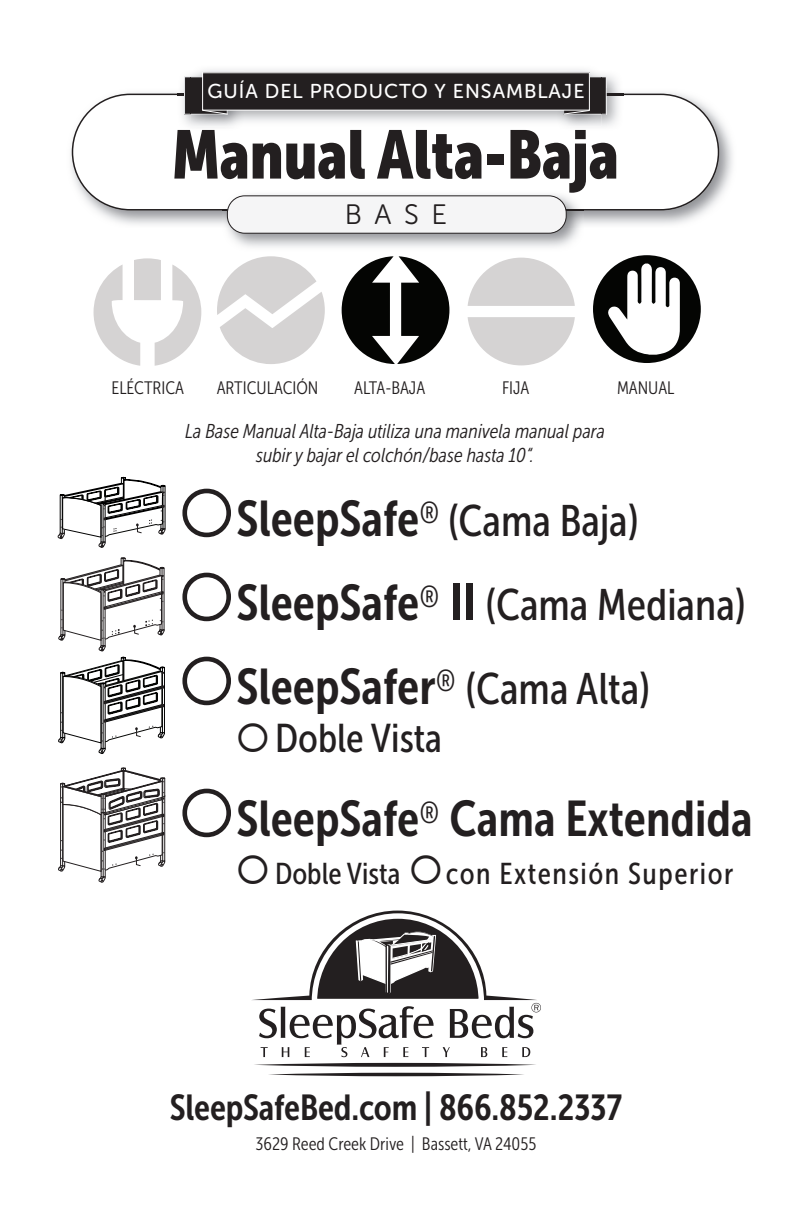
<style>
.page{position:relative;width:792px;height:1224px;background:#fff}
.page>*{position:absolute;margin:0;border:0;box-sizing:border-box;transform-origin:0 0}
.t1{font:68px "Museo Sans Cond 900";letter-spacing:-.005em;color:#231f20}
.t2{font:50px "Museo Sans Cond 700";color:#231f20}
.t3{font:44px/84px "Museo Sans Cond 500";color:#231f20}
.t4{font:40px "Museo Sans Cond 500";color:#231f20}
.t5{font:36px "Museo Sans Cond 700";letter-spacing:-.005em;color:#231f20}
.t6{font:30px "Museo Sans Cond 500";letter-spacing:.05em;color:#231f20}
.t7{font:28px "Museo Sans Rounded 300";color:#231f20}
.t8{font:italic 20px/24px "Museo Sans Cond 300";color:#231f20;text-align:center}
.t9{font:20px "Museo Sans Rounded 500";letter-spacing:.05em;color:#fff}
.t10{font:18px "Museo Sans Cond 300";color:#231f20}
.s1{font-family:"Museo Sans Cond 700";font-size:50px}
.s2{font-family:"Museo Sans Cond 700";font-size:52px}
.s3{font-family:"Museo Sans Cond 500";font-size:44px}
</style>
<div class="page">
<hr style="left:268px;top:1073px;width:257px;height:3px;background:#231f20;border-radius:50%">
<svg style="left:253px;top:1063px;width:284px;height:4px"></svg>
<svg style="left:252px;top:911px;width:289px;height:147px"></svg>
<img style="left:71px;top:92px;width:662px;height:133px">
<svg style="left:72px;top:94px;width:647px;height:117px"></svg>
<img style="left:557px;top:115px;width:66px;height:16px">
<img style="left:557px;top:130px;width:59px;height:1px">
<img style="left:178px;top:115px;width:66px;height:16px">
<img style="left:244px;top:111px;width:313px;height:15px">
<img style="left:557px;top:115px;width:44px;height:11px">
<img style="left:191px;top:115px;width:53px;height:11px">
<div style="left:203px;top:73px;width:386px;height:37px;background:#231f20"></div>
<div style="left:202px;top:72px;width:388px;height:39px;border:1px solid #fff"></div>
<svg style="left:178px;top:76px;width:66px;height:39px"></svg>
<svg style="left:557px;top:76px;width:66px;height:39px"></svg>
<svg style="left:217px;top:256px;width:108px;height:108px"></svg>
<svg style="left:593px;top:255px;width:108px;height:108px"></svg>
<svg style="left:468px;top:317px;width:107px;height:48px"></svg>
<svg style="left:468px;top:258px;width:107px;height:48px"></svg>
<svg style="left:94px;top:258px;width:107px;height:108px"></svg>
<svg style="left:342px;top:256px;width:107px;height:108px"></svg>
<img style="left:222px;top:211px;width:362px;height:36px">
<img style="left:222px;top:193px;width:362px;height:18px">
<img style="left:222px;top:190px;width:362px;height:3px">
<div style="left:227px;top:196px;width:339px;height:37px;background:#f5f5f6;border-radius:17px"></div>
<div style="left:227px;top:195px;width:340px;height:39px;border:1px solid #231f20;border-radius:17px"></div>
<svg style="left:58px;top:477px;width:108px;height:71px"></svg>
<svg style="left:58px;top:557px;width:107px;height:197px"></svg>
<svg style="left:58px;top:767px;width:108px;height:116px"></svg>
<p class="t9" style="left:207px;top:80px;width:379px">GUÍA DEL PRODUCTO Y ENSAMBLAJE</p>
<h1 class="t1" style="left:172px;top:116px;width:448px">Manual Alta-Baja</h1>
<h3 class="t7" style="left:345px;top:200px;width:103px">BASE</h3>
<p class="t10" style="left:112px;top:378px;width:74px">ELÉCTRICA</p>
<p class="t10" style="left:217px;top:378px;width:103px">ARTICULACIÓN</p>
<p class="t10" style="left:354px;top:378px;width:73px">ALTA-BAJA</p>
<p class="t10" style="left:502px;top:378px;width:29px">FIJA</p>
<p class="t10" style="left:617px;top:378px;width:59px">MANUAL</p>
<p class="t8" style="left:185px;top:419px;width:421px">La Base Manual Alta-Baja utiliza una manivela manual para subir y bajar el colchón/base hasta 10“.</p>
<h3 class="t3" style="left:236px;top:479px;width:511px"><span class="s1">SleepSafe</span><sup>®</sup> (Cama Baja)<br><span class="s1">SleepSafe</span><sup>®</sup> <span class="s2">II</span> (Cama Mediana)</h3>
<h2 class="t2" style="left:236px;top:659px;width:415px">SleepSafer<sup>®</sup> <span class="s3">(Cama Alta)</span></h2>
<h3 class="t4" style="left:235px;top:716px;width:209px">○ Doble Vista</h3>
<h2 class="t2" style="left:236px;top:791px;width:518px">SleepSafe<sup>®</sup> Cama Extendida</h2>
<h3 class="t6" style="left:235px;top:857px;width:500px">○ Doble Vista ○con Extensión Superior</h3>
<h3 class="t5" style="left:170px;top:1088px;width:454px">SleepSafeBed.com | 866.852.2337</h3>
<p class="t10" style="left:256px;top:1134px;width:282px">3629 Reed Creek Drive | Bassett, VA 24055</p>
</div>
